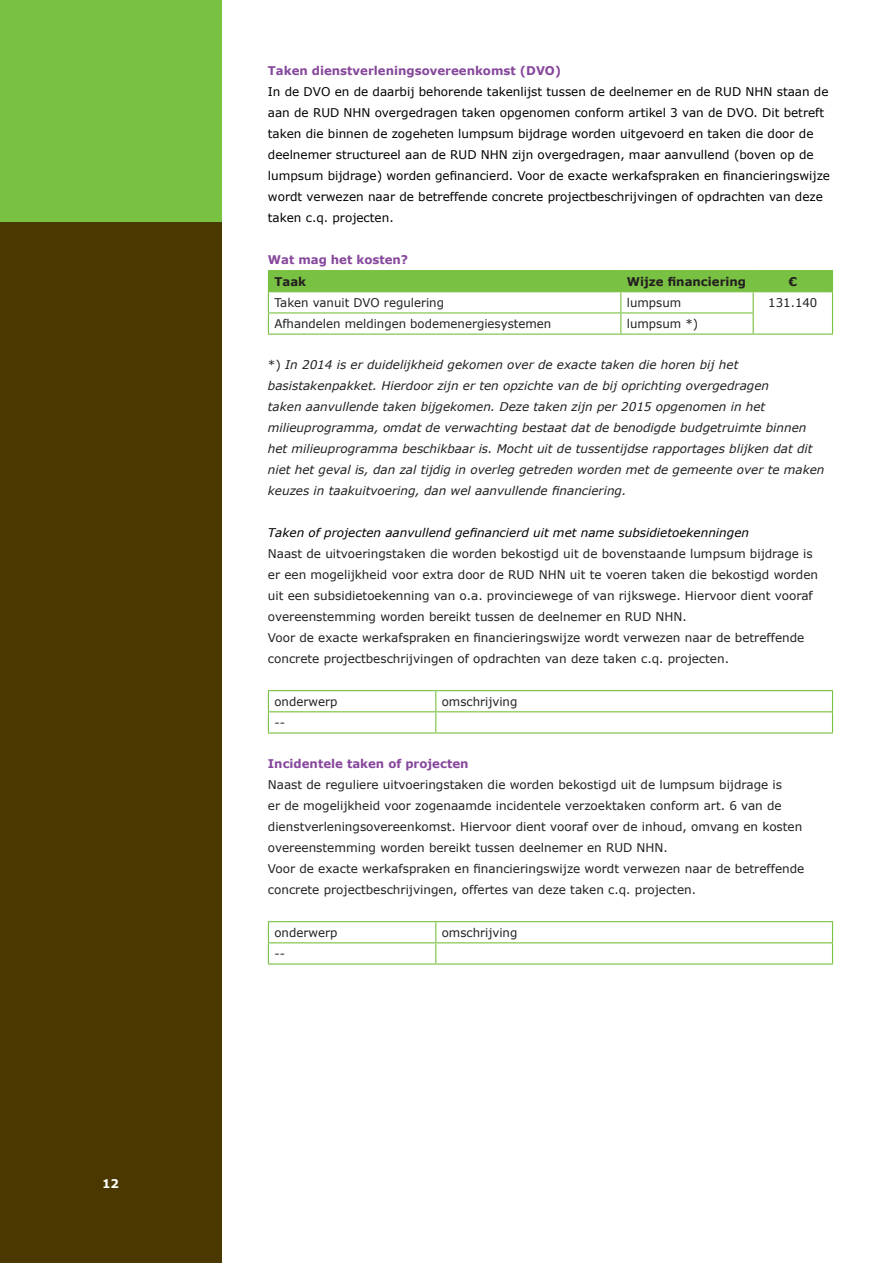
<style>
.page{position:relative;width:893px;height:1263px;background:#fff}
.page>*{position:absolute;margin:0;border:0;box-sizing:border-box;transform-origin:0 0}
.t1{font:12px/21px "Verdana";color:#231f20}
.t2{font:italic 12px/21px "Verdana";color:#231f20}
.t3{font:12px/21px "Verdana";color:#000}
.t4{font:700 12px "Verdana";color:#87489c}
.t5{font:italic 12px "Verdana";color:#000}
.t6{font:700 12px "Verdana";color:#231f20}
.t7{font:700 12px "Verdana";color:#fff}
.s1{font-style:normal}
</style>
<div class="page">
<hr style="left:268px;top:270px;width:353px;height:1px;background:#79c142">
<hr style="left:621px;top:270px;width:132px;height:1px;background:#79c142">
<hr style="left:753px;top:270px;width:80px;height:1px;background:#79c142">
<hr style="left:753px;top:334px;width:80px;height:1px;background:#79c142">
<svg style="left:268px;top:271px;width:565px;height:63px"></svg>
<hr style="left:268px;top:334px;width:353px;height:1px;background:#79c142">
<hr style="left:621px;top:334px;width:132px;height:1px;background:#79c142">
<hr style="left:268px;top:690px;width:168px;height:1px;background:#79c142">
<hr style="left:436px;top:690px;width:397px;height:1px;background:#79c142">
<hr style="left:268px;top:711px;width:168px;height:1px;background:#79c142">
<svg style="left:268px;top:691px;width:1px;height:41px"></svg>
<hr style="left:436px;top:711px;width:397px;height:1px;background:#79c142">
<svg style="left:435px;top:691px;width:1px;height:41px"></svg>
<svg style="left:832px;top:691px;width:1px;height:41px"></svg>
<hr style="left:268px;top:732px;width:168px;height:1px;background:#79c142">
<hr style="left:436px;top:732px;width:397px;height:1px;background:#79c142">
<hr style="left:268px;top:921px;width:168px;height:1px;background:#79c142">
<hr style="left:436px;top:921px;width:397px;height:1px;background:#79c142">
<hr style="left:268px;top:942px;width:168px;height:1px;background:#79c142">
<svg style="left:268px;top:922px;width:1px;height:41px"></svg>
<hr style="left:436px;top:942px;width:397px;height:1px;background:#79c142">
<svg style="left:435px;top:922px;width:1px;height:41px"></svg>
<svg style="left:832px;top:922px;width:1px;height:41px"></svg>
<hr style="left:268px;top:963px;width:168px;height:1px;background:#79c142">
<hr style="left:436px;top:963px;width:397px;height:1px;background:#79c142">
<div style="left:0;top:0;width:221px;height:222px;background:#79c142"></div>
<div style="left:0;top:222px;width:221px;height:1041px;background:#4a3800"></div>
<p class="t7" style="left:102px;top:1175px;width:19px">12</p>
<p class="t4" style="left:268px;top:62px;width:295px">Taken dienstverleningsovereenkomst (DVO)</p>
<p class="t3" style="left:268px;top:81px;width:564px">In de DVO en de daarbij behorende takenlijst tussen de deelnemer en de RUD NHN staan de aan de RUD NHN overgedragen taken opgenomen conform artikel 3 van de DVO. Dit betreft taken die binnen de zogeheten lumpsum bijdrage worden uitgevoerd en taken die door de deelnemer structureel aan de RUD NHN zijn overgedragen, maar aanvullend (boven op de lumpsum bijdrage) worden gefinancierd. Voor de exacte werkafspraken en financieringswijze wordt verwezen naar de betreffende concrete projectbeschrijvingen of opdrachten van deze taken c.q. projecten.</p>
<p class="t4" style="left:268px;top:251px;width:142px">Wat mag het kosten?</p>
<p class="t6" style="left:274px;top:273px;width:33px">Taak</p>
<p class="t6" style="left:627px;top:273px;width:121px">Wijze financiering</p>
<p class="t6" style="left:789px;top:273px;width:10px">€</p>
<p class="t1" style="left:274px;top:292px;width:171px">Taken vanuit DVO regulering</p>
<p class="t1" style="left:627px;top:292px;width:56px">lumpsum</p>
<p class="t1" style="left:768px;top:292px;width:51px">131.140</p>
<p class="t1" style="left:274px;top:313px;width:278px">Afhandelen meldingen bodemenergiesystemen</p>
<p class="t1" style="left:627px;top:313px;width:73px">lumpsum *)</p>
<p class="t2" style="left:268px;top:354px;width:558px"><span class="s1">*)</span> In 2014 is er duidelijkheid gekomen over de exacte taken die horen bij het basistakenpakket. Hierdoor zijn er ten opzichte van de bij oprichting overgedragen<br>taken aanvullende taken bijgekomen. Deze taken zijn per 2015 opgenomen in het milieuprogramma, omdat de verwachting bestaat dat de benodigde budgetruimte binnen het milieuprogramma beschikbaar is. Mocht uit de tussentijdse rapportages blijken dat dit niet het geval is, dan zal tijdig in overleg getreden worden met de gemeente over te maken keuzes in taakuitvoering, dan wel aanvullende financiering.</p>
<p class="t5" style="left:268px;top:524px;width:483px">Taken of projecten aanvullend gefinancierd uit met name subsidietoekenningen</p>
<p class="t1" style="left:268px;top:543px;width:552px">Naast de uitvoeringstaken die worden bekostigd uit de bovenstaande lumpsum bijdrage is er een mogelijkheid voor extra door de RUD NHN uit te voeren taken die bekostigd worden uit een subsidietoekenning van o.a. provinciewege of van rijkswege. Hiervoor dient vooraf overeenstemming worden bereikt tussen de deelnemer en RUD NHN.<br>Voor de exacte werkafspraken en financieringswijze wordt verwezen naar de betreffende concrete projectbeschrijvingen of opdrachten van deze taken c.q. projecten.</p>
<p class="t1" style="left:274px;top:691px;width:64px">onderwerp</p>
<p class="t1" style="left:442px;top:691px;width:77px">omschrijving</p>
<p class="t1" style="left:274px;top:712px;width:12px">--</p>
<p class="t4" style="left:268px;top:755px;width:202px">Incidentele taken of projecten</p>
<p class="t1" style="left:268px;top:774px;width:538px">Naast de reguliere uitvoeringstaken die worden bekostigd uit de lumpsum bijdrage is<br>er de mogelijkheid voor zogenaamde incidentele verzoektaken conform art. 6 van de dienstverleningsovereenkomst. Hiervoor dient vooraf over de inhoud, omvang en kosten overeenstemming worden bereikt tussen deelnemer en RUD NHN.<br>Voor de exacte werkafspraken en financieringswijze wordt verwezen naar de betreffende concrete projectbeschrijvingen, offertes van deze taken c.q. projecten.</p>
<p class="t1" style="left:274px;top:922px;width:64px">onderwerp</p>
<p class="t1" style="left:442px;top:922px;width:77px">omschrijving</p>
<p class="t1" style="left:274px;top:943px;width:12px">--</p>
</div>
